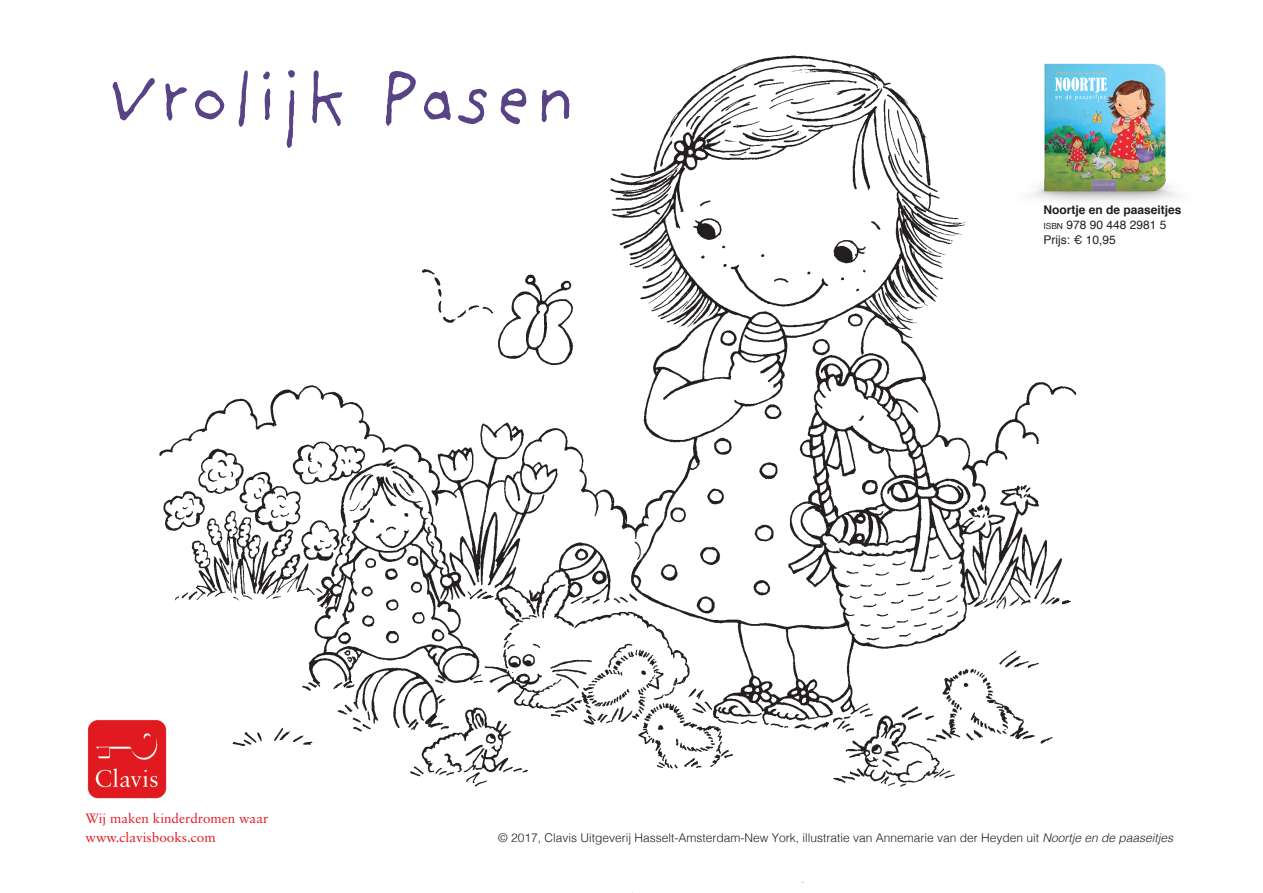
<style>
.page{position:relative;width:1263px;height:893px;background:#fff}
.page>*{position:absolute;margin:0;border:0;box-sizing:border-box;transform-origin:0 0}
.t1{font:75.3px "Providence Sans";letter-spacing:-.01em;color:#574385}
.t2{font:13.5px/19.5px "Sabon LT";color:#e21a21}
.t3{font:300 12px "Helvetica";color:#231f20}
.t4{font:700 12px/15px "Helvetica";color:#231f20}
.s1{font-weight:400;font-size:8.4px}
.s2{font-weight:400}
.s3{font-style:italic}
</style>
<div class="page">
<img style="left:159px;top:55px;width:918px;height:838px">
<img style="left:87px;top:717px;width:81px;height:83px">
<img style="left:1005px;top:55px;width:173px;height:160px">
<h1 class="t1" style="left:105px;top:53px;width:474px">Vrolijk Pasen</h1>
<p class="t4" style="left:1043px;top:202px;width:140px">Noortje en de paaseitjes <span class="s1">isbn</span> <span class="s2">978 90 448 2981 5<br></span><span class="s2">Prijs: € 10,95</span></p>
<p class="t2" style="left:86px;top:808px;width:184px">Wij maken kinderdromen waar www.clavisbooks.com</p>
<p class="t3" style="left:498px;top:828px;width:677px">© 2017, Clavis Uitgeverij Hasselt-Amsterdam-New York, illustratie van Annemarie van der Heyden uit <span class="s3">Noortje en de paaseitjes</span></p>
</div>
